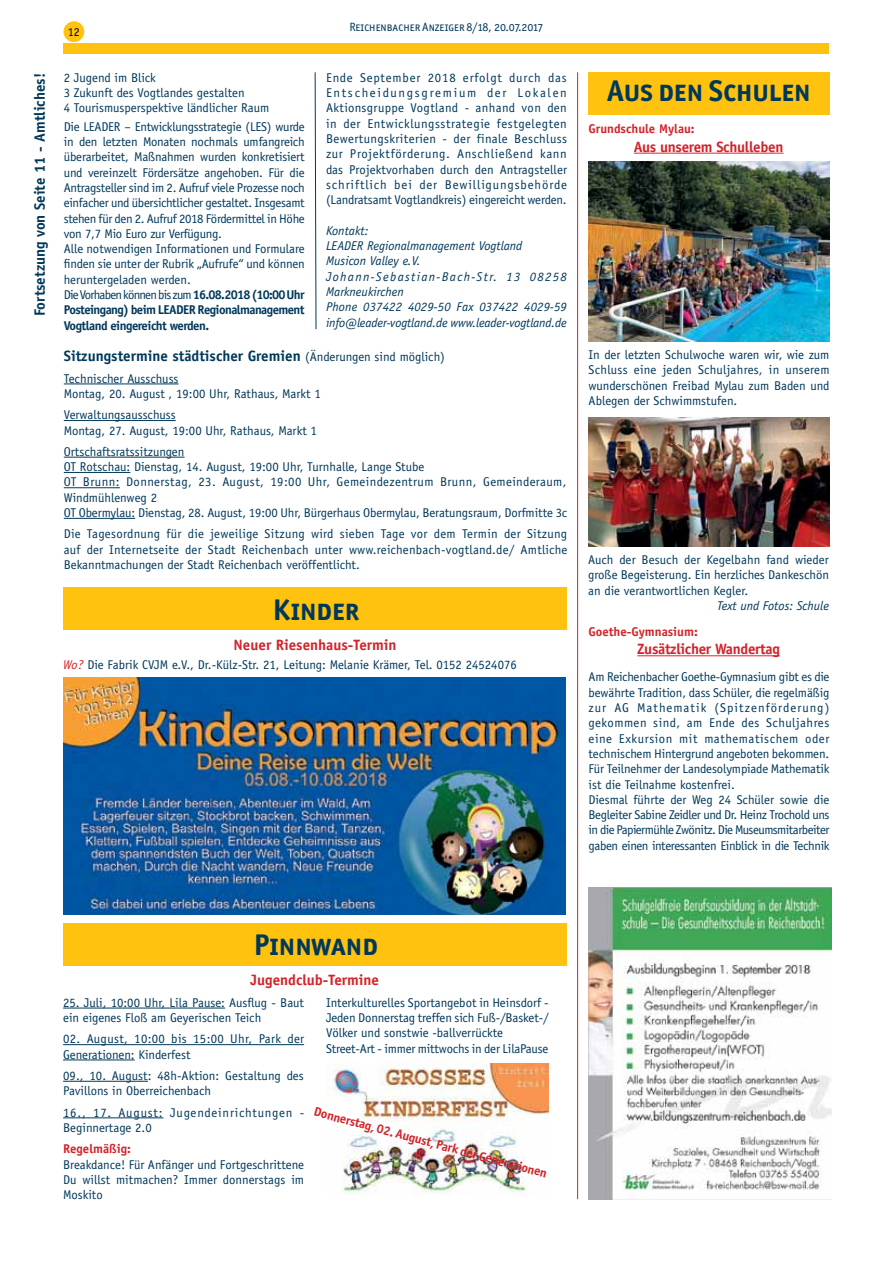
<style>
.page{position:relative;width:893px;height:1263px;background:#fff}
.page>*{position:absolute;margin:0;border:0;box-sizing:border-box;transform-origin:0 0}
.t1{font:30px "Officina San ITC Bold SC";color:#00385a}
.t2{font:700 15px "Officina Sans";color:#00385a}
.t3{font:700 15px "Officina Sans";letter-spacing:-.02em;color:#d2232a}
.t4{font:700 15px "Officina Sans";color:#d2232a}
.t5{font:12.75px/15.3px "Officina Sans";letter-spacing:-.01em;color:#00385a}
.t6{font:italic 12.75px/15.3px "Officina Sans";color:#00385a}
.t7{font:700 12.75px "Officina Sans";color:#d2232a}
.t8{font:12.75px/15.3px "Officina Sans";letter-spacing:.045em;color:#00385a}
.t9{font:12px "Officina San ITC Book SC";color:#00385a}
.t10{font:12px "Officina Sans";color:#000}
.s1{font-weight:700}
.s2{font-weight:400;font-size:12.75px}
.s3{font-style:italic;color:#d2232a}
</style>
<div class="page">
<div style="left:64px;top:22px;width:20px;height:19px;background:#ffc20e;border-radius:50%"></div>
<div style="left:64px;top:21px;width:20px;height:21px;border:2px solid #ffc20e;border-radius:50%"></div>
<div style="left:64px;top:44px;width:765px;height:10px;background:#ffc20e"></div>
<div style="left:64px;top:588px;width:503px;height:42px;background:#ffc20e"></div>
<hr style="left:64px;top:384px;width:115px;height:1px;background:#00385a">
<hr style="left:64px;top:420px;width:112px;height:1px;background:#00385a">
<hr style="left:64px;top:457px;width:120px;height:1px;background:#00385a">
<hr style="left:64px;top:472px;width:66px;height:1px;background:#00385a">
<hr style="left:64px;top:487px;width:56px;height:1px;background:#00385a">
<hr style="left:64px;top:518px;width:71px;height:1px;background:#00385a">
<svg style="left:314px;top:72px;width:3px;height:258px"></svg>
<img style="left:64px;top:678px;width:501px;height:236px">
<div style="left:64px;top:923px;width:503px;height:42px;background:#ffc20e"></div>
<hr style="left:63px;top:1008px;width:162px;height:1px;background:#00385a">
<hr style="left:63px;top:1044px;width:241px;height:1px;background:#00385a">
<hr style="left:63px;top:1060px;width:72px;height:1px;background:#00385a">
<hr style="left:63px;top:1081px;width:85px;height:1px;background:#00385a">
<hr style="left:63px;top:1117px;width:100px;height:1px;background:#00385a">
<img style="left:326px;top:1064px;width:223px;height:132px">
<hr style="left:577px;top:72px;width:1px;height:1127px;background:#d2232a">
<div style="left:588px;top:72px;width:241px;height:43px;background:#ffc20e"></div>
<hr style="left:634px;top:153px;width:149px;height:1px;background:#ed1f24">
<img style="left:588px;top:162px;width:241px;height:179px">
<img style="left:588px;top:417px;width:241px;height:130px">
<hr style="left:637px;top:655px;width:143px;height:1px;background:#ed1f24">
<img style="left:589px;top:887px;width:242px;height:312px">
<p class="t9" style="left:349px;top:20px;width:196px">Reichenbacher Anzeiger 8/18, 20.07.2017</p>
<p class="t10" style="left:68px;top:25px;width:13px">12</p>
<p class="t5" style="left:64px;top:70px;width:207px">2 Jugend im Blick<br>3 Zukunft des Vogtlandes gestalten<br>4 Tourismusperspektive ländlicher Raum</p>
<p class="t5" style="left:64px;top:119px;width:243px">Die LEADER – Entwicklungsstrategie (LES) wurde in den letzten Monaten nochmals umfangreich überarbeitet, Maßnahmen wurden konkretisiert und vereinzelt Fördersätze angehoben. Für die Antragsteller sind im 2. Aufruf viele Prozesse noch einfacher und übersichtlicher gestaltet. Insgesamt stehen für den 2. Aufruf 2018 Fördermittel in Höhe von 7,7 Mio Euro zur Verfügung.<br>Alle notwendigen Informationen und Formulare finden sie unter der Rubrik „Aufrufe“ und können heruntergeladen werden.<br>Die Vorhaben können bis zum <span class="s1">16.08.2018 (10:00 Uhr Posteingang) beim LEADER Regionalmanagement Vogtland eingereicht werden.</span></p>
<p class="t2" style="left:31px;top:316px;width:245px;rotate:-90deg">Fortsetzung von Seite 11 - Amtliches!</p>
<p class="t5" style="left:326px;top:70px;width:243px;text-align:justify">Ende September 2018 erfolgt durch das Entscheidungsgremium der Lokalen Aktionsgruppe Vogtland - anhand von den in der Entwicklungsstrategie festgelegten Bewertungskriterien - der finale Beschluss zur Projektförderung. Anschließend kann das Projektvorhaben durch den Antragsteller schriftlich bei der Bewilligungsbehörde (Landratsamt Vogtlandkreis) eingereicht werden.</p>
<p class="t6" style="left:326px;top:223px;width:242px">Kontakt:<br>LEADER Regionalmanagement Vogtland<br>Musicon Valley e.V.<br>Johann-Sebastian-Bach-Str. 13 08258<br>Markneukirchen<br>Phone 037422 4029-50 Fax 037422 4029-59 info@leader-vogtland.de www.leader-vogtland.de</p>
<p class="t2" style="left:64px;top:347px;width:383px">Sitzungstermine städtischer Gremien <span class="s2">(Änderungen sind möglich)</span></p>
<p class="t5" style="left:64px;top:371px;width:258px">Technischer Ausschuss<br>Montag, 20. August , 19:00 Uhr, Rathaus, Markt 1</p>
<p class="t5" style="left:64px;top:407px;width:255px">Verwaltungsausschuss<br>Montag, 27. August, 19:00 Uhr, Rathaus, Markt 1</p>
<p class="t5" style="left:64px;top:444px;width:505px">Ortschaftsratssitzungen<br>OT Rotschau: Dienstag, 14. August, 19:00 Uhr, Turnhalle, Lange Stube<br>OT Brunn: Donnerstag, 23. August, 19:00 Uhr, Gemeindezentrum Brunn, Gemeinderaum, Windmühlenweg 2<br>OT Obermylau: Dienstag, 28. August, 19:00 Uhr, Bürgerhaus Obermylau, Beratungsraum, Dorfmitte 3c</p>
<p class="t5" style="left:64px;top:526px;width:505px;text-align:justify">Die Tagesordnung für die jeweilige Sitzung wird sieben Tage vor dem Termin der Sitzung auf der Internetseite der Stadt Reichenbach unter www.reichenbach-vogtland.de/ Amtliche Bekanntmachungen der Stadt Reichenbach veröffentlicht.</p>
<h1 class="t1" style="left:273px;top:591px;width:88px">Kinder</h1>
<p class="t4" style="left:233px;top:636px;width:165px">Neuer Riesenhaus-Termin</p>
<p class="t5" style="left:63px;top:657px;width:455px"><span class="s3">Wo?</span> Die Fabrik CVJM e.V., Dr.-Külz-Str. 21, Leitung: Melanie Krämer, Tel. 0152 24524076</p>
<h1 class="t1" style="left:607px;top:72px;width:205px">Aus den Schulen</h1>
<p class="t7" style="left:588px;top:121px;width:108px">Grundschule Mylau:</p>
<p class="t3" style="left:634px;top:137px;width:151px">Aus unserem Schulleben</p>
<p class="t5" style="left:589px;top:347px;width:243px;text-align:justify">In der letzten Schulwoche waren wir, wie zum Schluss eine jeden Schuljahres, in unserem wunderschönen Freibad Mylau zum Baden und Ablegen der Schwimmstufen.</p>
<p class="t5" style="left:588px;top:552px;width:242px;text-align:justify">Auch der Besuch der Kegelbahn fand wieder große Begeisterung. Ein herzliches Dankeschön an die verantwortlichen Kegler.</p>
<p class="t6" style="left:717px;top:598px;width:113px">Text und Fotos: Schule</p>
<p class="t7" style="left:588px;top:624px;width:111px">Goethe-Gymnasium:</p>
<p class="t3" style="left:637px;top:640px;width:144px">Zusätzlicher Wandertag</p>
<p class="t5" style="left:589px;top:669px;width:242px">Am Reichenbacher Goethe-Gymnasium gibt es die bewährte Tradition, dass Schüler, die regelmäßig zur AG Mathematik (Spitzenförderung) gekommen sind, am Ende des Schuljahres eine Exkursion mit mathematischem oder technischem Hintergrund angeboten bekommen.<br>Für Teilnehmer der Landesolympiade Mathematik ist die Teilnahme kostenfrei.<br>Diesmal führte der Weg 24 Schüler sowie die Begleiter Sabine Zeidler und Dr. Heinz Trochold uns in die Papiermühle Zwönitz. Die Museumsmitarbeiter gaben einen interessanten Einblick in die Technik</p>
<h1 class="t1" style="left:254px;top:926px;width:126px">Pinnwand</h1>
<p class="t4" style="left:250px;top:970px;width:130px">Jugendclub-Termine</p>
<p class="t5" style="left:326px;top:995px;width:224px">Interkulturelles Sportangebot in Heinsdorf - Jeden Donnerstag treffen sich Fuß-/Basket-/ Völker und sonstwie -ballverrückte Street-Art - immer mittwochs in der LilaPause</p>
<p class="t5" style="left:63px;top:995px;width:242px">25. Juli, 10:00 Uhr, Lila Pause: Ausflug - Baut ein eigenes Floß am Geyerischen Teich</p>
<p class="t5" style="left:63px;top:1031px;width:243px">02. August, 10:00 bis 15:00 Uhr, Park der<br>Generationen: Kinderfest</p>
<p class="t5" style="left:63px;top:1068px;width:242px">09., 10. August: 48h-Aktion: Gestaltung des<br>Pavillons in Oberreichenbach</p>
<p class="t8" style="left:63px;top:1105px;width:243px">16., 17. August: Jugendeinrichtungen -<br>Beginnertage 2.0</p>
<p class="t7" style="left:63px;top:1141px;width:69px">Regelmäßig:</p>
<p class="t5" style="left:63px;top:1156px;width:243px;text-align:justify">Breakdance! Für Anfänger und Fortgeschrittene Du willst mitmachen? Immer donnerstags im Moskito</p>
<p class="t7" style="left:316px;top:1103px;width:242px;rotate:15deg">Donnerstag, 02. August, Park der Generationen</p>
</div>
